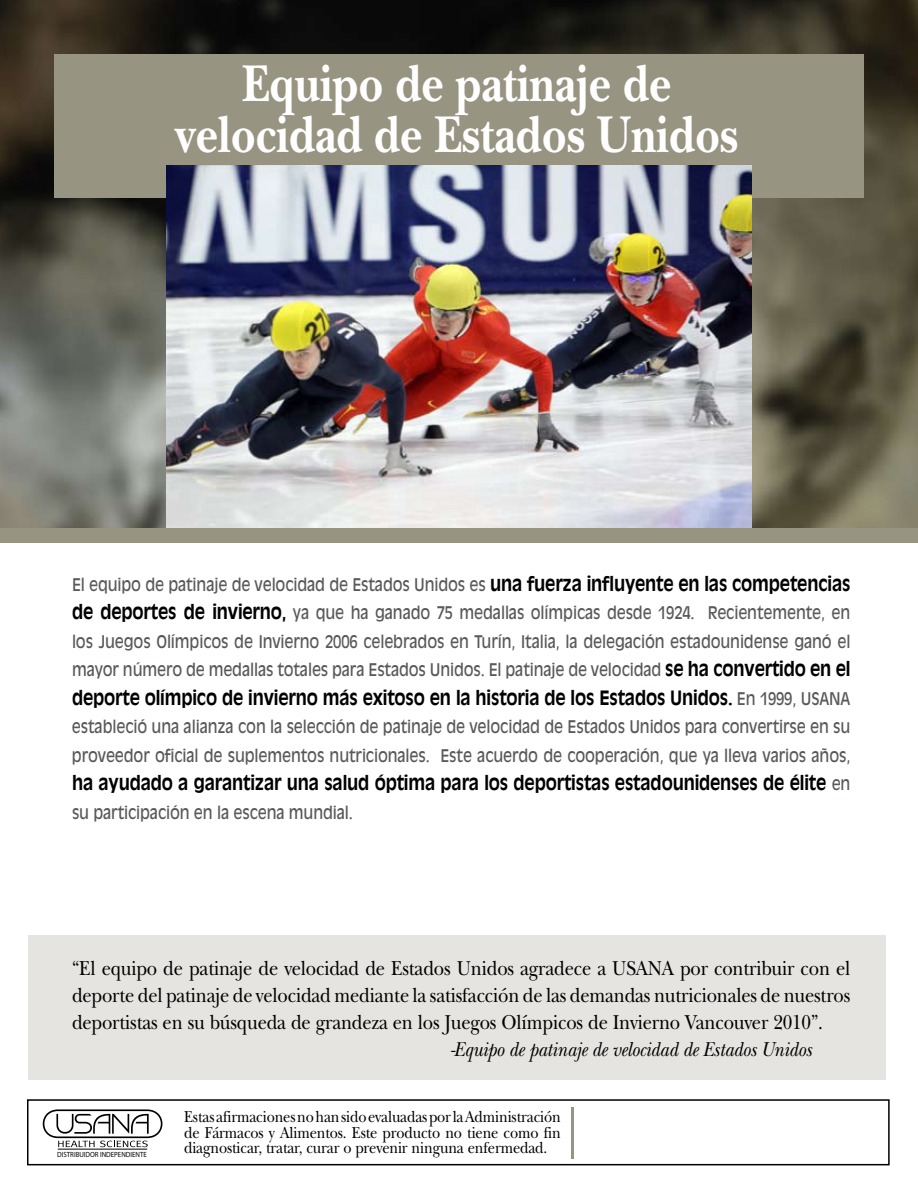
<style>
.page{position:relative;width:918px;height:1188px;background:#fff}
.page>*{position:absolute;margin:0;border:0;box-sizing:border-box;transform-origin:0 0}
.t1{font:700 54px/51px "New Baskerville";color:#fff;text-align:center;scale:.83 1}
.t2{font:21px/27px "New Baskerville";letter-spacing:-.01em;color:#000;text-align:justify;scale:.88 1}
.t3{font:italic 21px "New Baskerville";letter-spacing:-.01em;color:#000;scale:.88 1}
.t4{font:700 19.5px "Antique Olive";letter-spacing:-.01em;color:#000;scale:.86 1}
.t5{font:17.25px/28.5px "Antique Olive";letter-spacing:-.01em;color:#58595b;text-align:justify;scale:.86 1}
.t6{font:16.5px/15.8px "New Baskerville";letter-spacing:-.01em;color:#000;text-align:justify;scale:.88 1}
.t7{font:7.5px "Myriad";color:#000;scale:.92 1}
.s1{font-weight:700;font-size:19.5px;color:#000}
.s2{font-weight:400;font-size:17.25px;color:#58595b}
</style>
<div class="page">
<img style="left:0;top:0;width:918px;height:528px">
<div style="left:54px;top:54px;width:810px;height:144px;background:#989482"></div>
<div style="left:27px;top:1099px;width:863px;height:66px;border:2px solid #000"></div>
<svg style="left:42px;top:1109px;width:121px;height:38px"></svg>
<hr style="left:58px;top:1149px;width:89px;height:1px;background:#000">
<hr style="left:571px;top:1107px;width:3px;height:52px;background:#989482">
<img style="left:166px;top:165px;width:586px;height:363px">
<div style="left:0;top:528px;width:918px;height:15px;background:#989482"></div>
<div style="left:28px;top:935px;width:858px;height:145px;background:#e5e4e0"></div>
<h1 class="t1" style="left:175px;top:59px;width:680px">Equipo de patinaje de velocidad de Estados Unidos</h1>
<p class="t5" style="left:72px;top:570px;width:907px">El equipo de patinaje de velocidad de Estados Unidos es <span class="s1">una fuerza influyente en las competencias de deportes de invierno,</span> ya que ha ganado 75 medallas olímpicas desde 1924. Recientemente, en los Juegos Olímpicos de Invierno 2006 celebrados en Turín, Italia, la delegación estadounidense ganó el mayor número de medallas totales para Estados Unidos. El patinaje de velocidad <span class="s1">se ha convertido en el</span></p>
<p class="t4" style="left:72px;top:686px;width:907px">deporte olímpico de invierno más exitoso en la historia de los Estados Unidos. <span class="s2">En 1999, USANA</span></p>
<p class="t5" style="left:72px;top:712px;width:907px">estableció una alianza con la selección de patinaje de velocidad de Estados Unidos para convertirse en su proveedor oficial de suplementos nutricionales. Este acuerdo de cooperación, que ya lleva varios años,</p>
<p class="t4" style="left:72px;top:771px;width:907px">ha ayudado a garantizar una salud óptima para los deportistas estadounidenses de élite <span class="s2">en</span></p>
<p class="t5" style="left:72px;top:798px;width:328px">su participación en la escena mundial.</p>
<p class="t2" style="left:72px;top:955px;width:886px">“El equipo de patinaje de velocidad de Estados Unidos agradece a USANA por contribuir con el deporte del patinaje de velocidad mediante la satisfacción de las demandas nutricionales de nuestros deportistas en su búsqueda de grandeza en los Juegos Olímpicos de Invierno Vancouver 2010”.</p>
<p class="t3" style="left:450px;top:1037px;width:413px">-Equipo de patinaje de velocidad de Estados Unidos</p>
<p class="t7" style="left:57px;top:1151px;width:99px">DISTRIBUIDOR INDEPENDIENTE</p>
<p class="t6" style="left:184px;top:1109px;width:430px">Estas afirmaciones no han sido evaluadas por la Administración de Fármacos y Alimentos. Este producto no tiene como fin diagnosticar, tratar, curar o prevenir ninguna enfermedad.</p>
</div>
